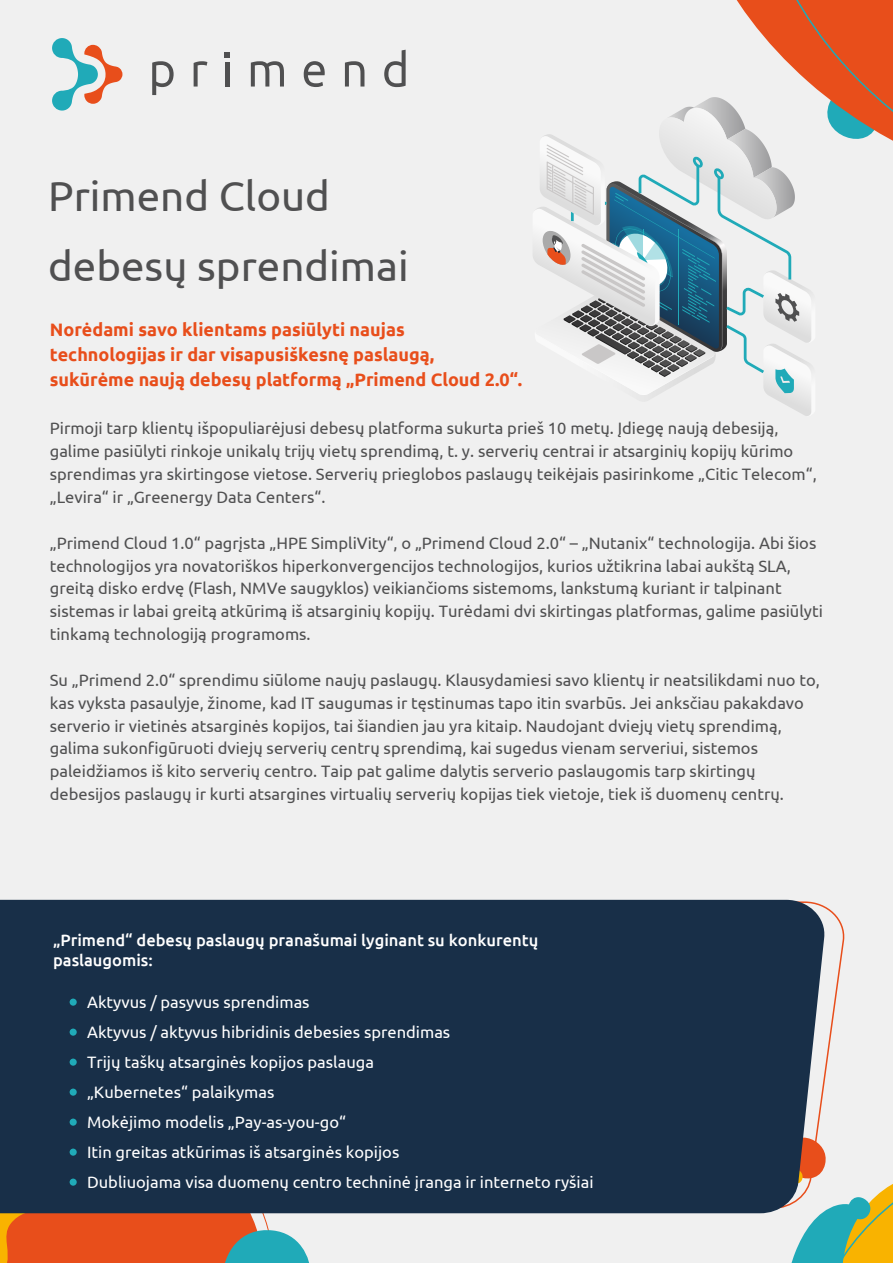
<style>
.page{position:relative;width:893px;height:1263px;background:#fff}
.page>*{position:absolute;margin:0;border:0;box-sizing:border-box;transform-origin:0 0}
.t1{font:42px/70.9px "Ubuntu";color:#505051}
.t2{font:700 18px/24.9px "Ubuntu";color:#e84e1b}
.t3{font:16.5px/22.8px "Ubuntu";color:#505051}
.t4{font:16.5px/30px "Ubuntu";color:#fff}
.t5{font:500 16.5px/19.8px "Ubuntu";color:#fff}
</style>
<div class="page">
<div style="left:0;top:0;width:892px;height:1263px;background:#f0f0f0"></div>
<svg style="left:791px;top:1184px;width:101px;height:79px"></svg>
<svg style="left:152px;top:61px;width:22px;height:34px"></svg>
<svg style="left:194px;top:61px;width:13px;height:26px"></svg>
<hr style="left:225px;top:62px;width:4px;height:25px;background:#505051">
<svg style="left:225px;top:52px;width:5px;height:6px"></svg>
<svg style="left:251px;top:61px;width:33px;height:26px"></svg>
<svg style="left:304px;top:61px;width:21px;height:26px"></svg>
<svg style="left:345px;top:61px;width:19px;height:26px"></svg>
<svg style="left:384px;top:50px;width:21px;height:37px"></svg>
<svg style="left:52px;top:38px;width:70px;height:73px"></svg>
<svg style="left:0;top:1213px;width:277px;height:50px;background:#e7551e"></svg>
<svg style="left:205px;top:1223px;width:104px;height:40px"></svg>
<div style="left:0;top:900px;width:826px;height:313px;background:#182f48"></div>
<div style="left:70px;top:999px;width:7px;height:7px;background:#20aab8;border-radius:50%"></div>
<div style="left:70px;top:1029px;width:7px;height:7px;background:#20aab8;border-radius:50%"></div>
<div style="left:70px;top:1059px;width:7px;height:7px;background:#20aab8;border-radius:50%"></div>
<div style="left:70px;top:1089px;width:7px;height:7px;background:#20aab8;border-radius:50%"></div>
<div style="left:70px;top:1119px;width:7px;height:7px;background:#20aab8;border-radius:50%"></div>
<div style="left:70px;top:1149px;width:7px;height:7px;background:#20aab8;border-radius:50%"></div>
<div style="left:70px;top:1179px;width:7px;height:7px;background:#20aab8;border-radius:50%"></div>
<svg style="left:533px;top:0;width:359px;height:416px"></svg>
<h1 class="t1" style="left:48px;top:159px;width:362px">Primend Cloud debesų sprendimai</h1>
<p class="t2" style="left:50px;top:317px;width:474px">Norėdami savo klientams pasiūlyti naujas technologijas ir dar visapusiškesnę paslaugą, sukūrėme naują debesų platformą „Primend Cloud 2.0“.</p>
<p class="t3" style="left:50px;top:417px;width:768px">Pirmoji tarp klientų išpopuliarėjusi debesų platforma sukurta prieš 10 metų. Įdiegę naują debesiją, galime pasiūlyti rinkoje unikalų trijų vietų sprendimą, t. y. serverių centrai ir atsarginių kopijų kūrimo sprendimas yra skirtingose vietose. Serverių prieglobos paslaugų teikėjais pasirinkome „Citic Telecom“, „Levira“ ir „Greenergy Data Centers“.</p>
<p class="t3" style="left:50px;top:531px;width:774px">„Primend Cloud 1.0“ pagrįsta „HPE SimpliVity“, o „Primend Cloud 2.0“ – „Nutanix“ technologija. Abi šios technologijos yra novatoriškos hiperkonvergencijos technologijos, kurios užtikrina labai aukštą SLA, greitą disko erdvę (Flash, NMVe saugyklos) veikiančioms sistemoms, lankstumą kuriant ir talpinant sistemas ir labai greitą atkūrimą iš atsarginių kopijų. Turėdami dvi skirtingas platformas, galime pasiūlyti tinkamą technologiją programoms.</p>
<p class="t3" style="left:50px;top:668px;width:771px">Su „Primend 2.0“ sprendimu siūlome naujų paslaugų. Klausydamiesi savo klientų ir neatsilikdami nuo to, kas vyksta pasaulyje, žinome, kad IT saugumas ir tęstinumas tapo itin svarbūs. Jei anksčiau pakakdavo serverio ir vietinės atsarginės kopijos, tai šiandien jau yra kitaip. Naudojant dviejų vietų sprendimą, galima sukonfigūruoti dviejų serverių centrų sprendimą, kai sugedus vienam serveriui, sistemos paleidžiamos iš kito serverių centro. Taip pat galime dalytis serverio paslaugomis tarp skirtingų debesijos paslaugų ir kurti atsargines virtualių serverių kopijas tiek vietoje, tiek iš duomenų centrų.</p>
<p class="t5" style="left:53px;top:930px;width:487px">„Primend“ debesų paslaugų pranašumai lyginant su konkurentų paslaugomis:</p>
<p class="t4" style="left:87px;top:987px;width:508px">Aktyvus / pasyvus sprendimas<br>Aktyvus / aktyvus hibridinis debesies sprendimas<br>Trijų taškų atsarginės kopijos paslauga<br>„Kubernetes“ palaikymas<br>Mokėjimo modelis „Pay-as-you-go“<br>Itin greitas atkūrimas iš atsarginės kopijos<br>Dubliuojama visa duomenų centro techninė įranga ir interneto ryšiai</p>
</div>
